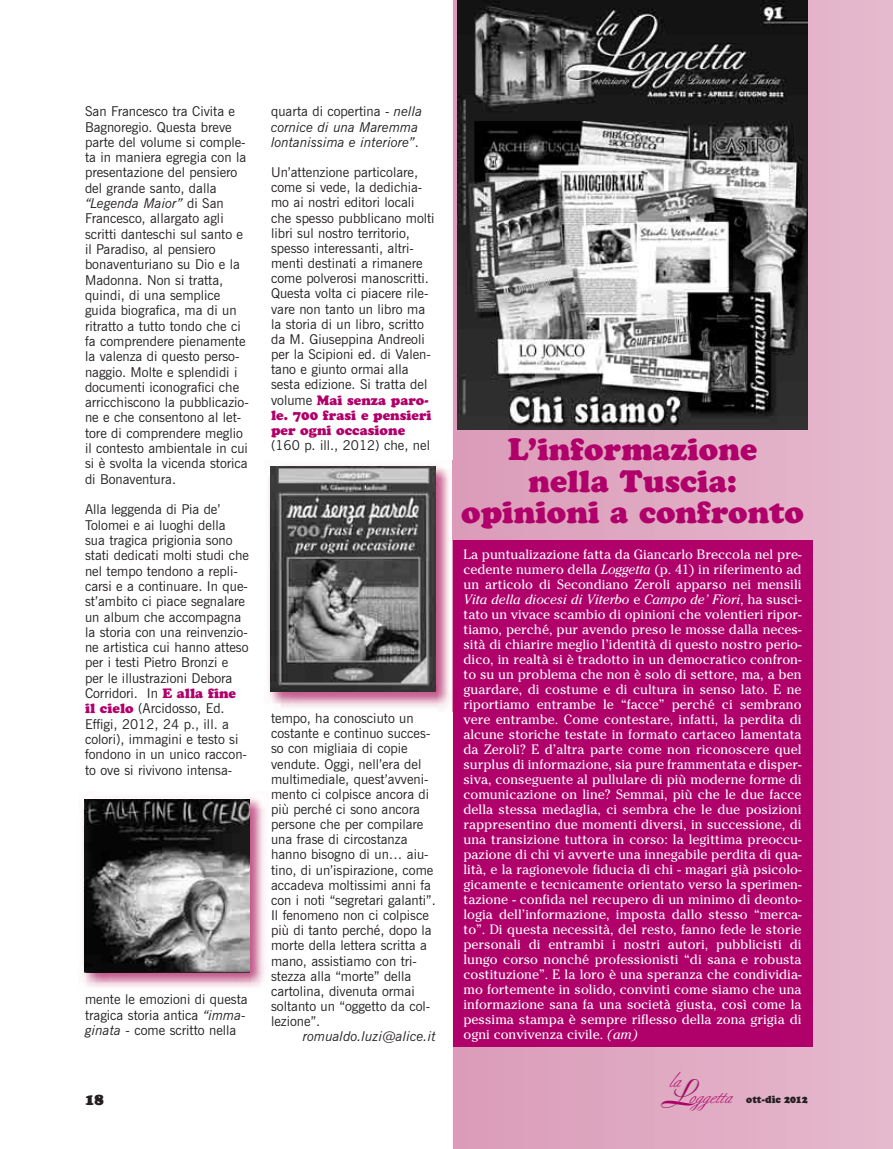
<style>
.page{position:relative;width:893px;height:1149px;background:#fff}
.page>*{position:absolute;margin:0;border:0;box-sizing:border-box;transform-origin:0 0}
.t1{font:900 30.75px/31.5px "Cooper";color:#b0016a;text-align:center}
.t2{font:19.2px "Berthold Script";color:#b0016a}
.t3{font:900 15px "Cooper BT";color:#231f20}
.t4{font:13.5px/15.3px "News Gothic BT";color:#231f20}
.t5{font:13.5px/15px "Cheltenham";color:#fff;text-align:justify}
.t6{font:italic 13.5px/15.3px "News Gothic BT";color:#231f20}
.t7{font:900 13.5px/15.1px "Cooper";color:#b0016a}
.t8{font:900 9.9px "Cooper BT";color:#231f20;scale:.95 1}
.s1{font-style:italic}
.s2{font-family:"Cooper";font-weight:900;color:#b0016a}
.s3{font-style:normal}
.s4{font-family:"News Gothic BT";font-weight:400;color:#231f20}
.s5{font-family:"Boulevard";font-size:35.85px;color:#a8a9ad}
</style>
<div class="page">
<img style="left:453px;top:0;width:440px;height:1148px">
<img style="left:82px;top:797px;width:183px;height:190px">
<img style="left:85px;top:799px;width:165px;height:172px">
<img style="left:268px;top:460px;width:187px;height:251px">
<img style="left:271px;top:467px;width:165px;height:224px">
<img style="left:457px;top:0;width:351px;height:429px">
<div style="left:453px;top:540px;width:359px;height:506px;background:#b0016a"></div>
<p class="t4" style="left:85px;top:105px;width:165px">San Francesco tra Civita e<br>Bagnoregio. Questa breve parte del volume si comple&shy;ta in maniera egregia con la presentazione del pensiero del grande santo, dalla <span class="s1">“Legenda Maior”</span> di San<br>Francesco, allargato agli scritti danteschi sul santo e il Paradiso, al pensiero bonaventuriano su Dio e la<br>Madonna. Non si tratta, quindi, di una semplice guida biografica, ma di un ritratto a tutto tondo che ci fa comprendere pienamente la valenza di questo perso&shy;naggio. Molte e splendidi i documenti iconografici che arricchiscono la pubblicazio&shy;ne e che consentono al let&shy;tore di comprendere meglio il contesto ambientale in cui si è svolta la vicenda storica di Bonaventura.</p>
<p class="t4" style="left:85px;top:503px;width:165px">Alla leggenda di Pia de’<br>Tolomei e ai luoghi della<br>sua tragica prigionia sono stati dedicati molti studi che nel tempo tendono a repli&shy;carsi e a continuare. In que&shy;st’ambito ci piace segnalare un album che accompagna la storia con una reinvenzio&shy;ne artistica cui hanno atteso per i testi Pietro Bronzi e per le illustrazioni Debora<br>Corridori. In <span class="s2">E alla fine il cielo</span> (Arcidosso, Ed.<br>Effigi, 2012, 24 p., ill. a colori), immagini e testo si fondono in un unico raccon&shy;to ove si rivivono intensa-</p>
<p class="t4" style="left:85px;top:992px;width:164px;text-align:justify">mente le emozioni di questa tragica storia antica <span class="s1">“imma&shy;ginata</span> - come scritto nella</p>
<p class="t3" style="left:85px;top:1093px;width:20px">18</p>
<p class="t6" style="left:271px;top:105px;width:153px"><span class="s3">quarta di copertina -</span> nella cornice di una Maremma lontanissima e interiore”<span class="s3">.</span></p>
<p class="t4" style="left:271px;top:166px;width:165px">Un’attenzione particolare, come si vede, la dedichia&shy;mo ai nostri editori locali che spesso pubblicano molti libri sul nostro territorio, spesso interessanti, altri&shy;menti destinati a rimanere come polverosi manoscritti.<br>Questa volta ci piacere rile&shy;vare non tanto un libro ma la storia di un libro, scritto da M. Giuseppina Andreoli per la Scipioni ed. di Valen&shy;tano e giunto ormai alla sesta edizione. Si tratta del</p>
<p class="t7" style="left:271px;top:393px;width:162px"><span class="s4">volume</span> Mai senza paro&shy;le. 700 frasi e pensieri per ogni occasione</p>
<p class="t4" style="left:271px;top:438px;width:160px">(160 p. ill., 2012) che, nel</p>
<p class="t4" style="left:271px;top:711px;width:166px">tempo, ha conosciuto un costante e continuo succes&shy;so con migliaia di copie vendute. Oggi, nell’era del multimediale, quest’avveni&shy;mento ci colpisce ancora di più perché ci sono ancora persone che per compilare una frase di circostanza hanno bisogno di un… aiu&shy;tino, di un’ispirazione, come accadeva moltissimi anni fa con i noti “segretari galanti”.<br>Il fenomeno non ci colpisce più di tanto perché, dopo la morte della lettera scritta a mano, assistiamo con tri&shy;stezza alla “morte” della cartolina, divenuta ormai soltanto un “oggetto da col&shy;lezione”.</p>
<p class="t6" style="left:303px;top:1029px;width:134px">romualdo.luzi@alice.it</p>
<h1 class="t1" style="left:461px;top:437px;width:344px">L’informazione<br>nella Tuscia: opinioni a confronto</h1>
<p class="t5" style="left:463px;top:548px;width:340px">La puntualizazione fatta da Giancarlo Breccola nel pre&shy;cedente numero della <span class="s1">Loggetta</span> (p. 41) in riferimento ad un articolo di Secondiano Zeroli apparso nei mensili <span class="s1">Vita della diocesi di Viterbo</span> e <span class="s1">Campo de’ Fiori</span>, ha susci&shy;tato un vivace scambio di opinioni che volentieri ripor&shy;tiamo, perché, pur avendo preso le mosse dalla neces&shy;sità di chiarire meglio l’identità di questo nostro perio&shy;dico, in realtà si è tradotto in un democratico confron&shy;to su un problema che non è solo di settore, ma, a ben guardare, di costume e di cultura in senso lato. E ne riportiamo entrambe le “facce” perché ci sembrano vere entrambe. Come contestare, infatti, la perdita di alcune storiche testate in formato cartaceo lamentata da Zeroli? E d’altra parte come non riconoscere quel surplus di informazione, sia pure frammentata e disper&shy;siva, conseguente al pullulare di più moderne forme di comunicazione on line? Semmai, più che le due facce della stessa medaglia, ci sembra che le due posizioni rappresentino due momenti diversi, in successione, di una transizione tuttora in corso: la legittima preoccu&shy;pazione di chi vi avverte una innegabile perdita di qua&shy;lità, e la ragionevole fiducia di chi - magari già psicolo&shy;gicamente e tecnicamente orientato verso la sperimen&shy;tazione - confida nel recupero di un minimo di deonto&shy;logia dell’informazione, imposta dallo stesso “merca&shy;to”. Di questa necessità, del resto, fanno fede le storie personali di entrambi i nostri autori, pubblicisti di lungo corso nonché professionisti “di sana e robusta costituzione”. E la loro è una speranza che condividia&shy;mo fortemente in solido, convinti come siamo che una informazione sana fa una società giusta, così come la pessima stampa è sempre riflesso della zona grigia di ogni convivenza civile. <span class="s1">(am)</span></p>
<h2 class="t2" style="left:668px;top:1071px;width:13px">la</h2>
<h2 class="t2" style="left:659px;top:1087px;width:73px"><span class="s5">L</span>oggetta</h2>
<p class="t8" style="left:746px;top:1095px;width:66px">ott-dic 2012</p>
</div>
